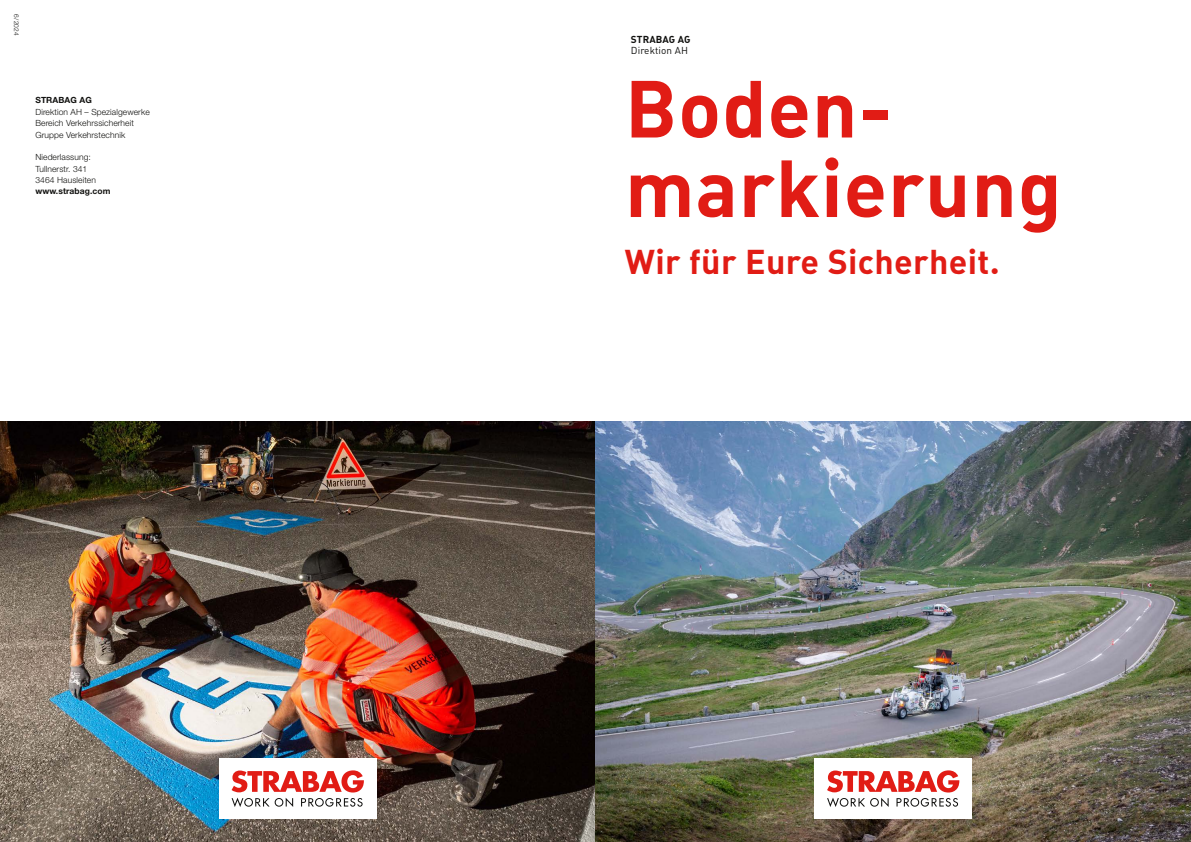
<style>
.page{position:relative;width:1191px;height:842px;background:#fff}
.page>*{position:absolute;margin:0;border:0;box-sizing:border-box;transform-origin:0 0}
.t1{font:700 79.5px/79.5px "DIN Pro";letter-spacing:.01em;color:#e11c15}
.t2{font:700 34px "DIN Pro";letter-spacing:.01em;color:#e11c15}
.t3{font:10px "DIN Pro";letter-spacing:.01em;color:#11110f}
.t4{font:700 10px "DIN Pro";letter-spacing:.01em;color:#11110f}
.t5{font:300 8.5px/11.3px "Helvetica Neue LT Pro";letter-spacing:.01em;color:#11110f}
.t6{font:700 8.5px "Helvetica Neue LT Pro";letter-spacing:.01em;color:#11110f}
.t7{font:300 6.5px "Helvetica Neue LT Pro";color:#11110f}
</style>
<div class="page">
<img style="left:0;top:421px;width:595px;height:421px">
<img style="left:595px;top:421px;width:596px;height:421px">
<div style="left:814px;top:758px;width:158px;height:61px;background:#fff"></div>
<svg style="left:827px;top:770px;width:132px;height:22px"></svg>
<svg style="left:827px;top:798px;width:61px;height:9px"></svg>
<svg style="left:896px;top:798px;width:62px;height:9px"></svg>
<div style="left:219px;top:758px;width:157px;height:61px;background:#fff"></div>
<svg style="left:232px;top:770px;width:132px;height:22px"></svg>
<svg style="left:232px;top:798px;width:37px;height:9px"></svg>
<svg style="left:275px;top:798px;width:18px;height:9px"></svg>
<svg style="left:301px;top:798px;width:61px;height:9px"></svg>
<p class="t7" style="left:20px;top:14px;width:23px;rotate:90deg">6/2024</p>
<p class="t6" style="left:35px;top:95px;width:58px">STRABAG AG</p>
<p class="t5" style="left:35px;top:106px;width:116px">Direktion AH – Spezialgewerke<br>Bereich Verkehrssicherheit<br>Gruppe Verkehrstechnik</p>
<p class="t5" style="left:35px;top:151px;width:62px">Niederlassung:<br>Tullnerstr. 341<br>3464 Hausleiten</p>
<p class="t6" style="left:35px;top:186px;width:76px">www.strabag.com</p>
<p class="t4" style="left:631px;top:33px;width:61px">STRABAG AG</p>
<p class="t3" style="left:631px;top:44px;width:59px">Direktion AH</p>
<h1 class="t1" style="left:625px;top:66px;width:438px">Boden&shy;markierung</h1>
<h2 class="t2" style="left:625px;top:238px;width:376px">Wir für Eure Sicherheit.</h2>
</div>
